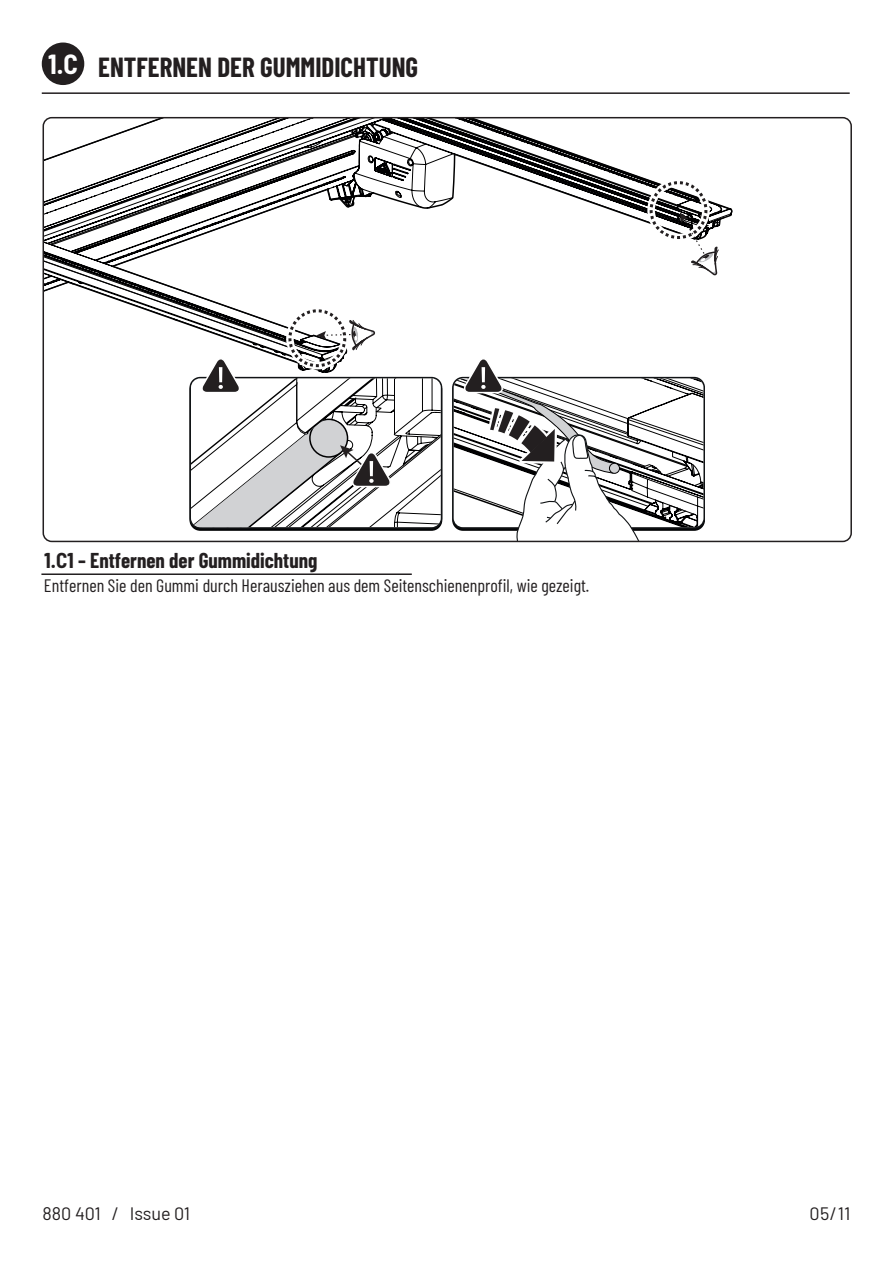
<style>
.page{position:relative;width:893px;height:1263px;background:#fff}
.page>*{position:absolute;margin:0;border:0;box-sizing:border-box;transform-origin:0 0}
.t1{font:700 27px "Barlow Condensed";color:#231f20}
.t2{font:700 semi-condensed 27px "Barlow";color:#fff}
.t3{font:700 21px "Barlow Condensed";color:#231f20}
.t4{font:18px "Barlow Condensed";color:#231f20}
.t5{font:18px "Barlow";color:#231f20}
.s1{font-family:"Barlow";font-stretch:semi-condensed}
</style>
<div class="page">
<hr style="left:42px;top:92px;width:808px;height:2px;background:#231f20">
<svg style="left:43px;top:118px;width:690px;height:423px"></svg>
<div style="left:43px;top:117px;width:809px;height:425px;border:2px solid #231f20;border-radius:9px"></div>
<div style="left:42px;top:43px;width:42px;height:42px;background:#231f20;border-radius:50%"></div>
<hr style="left:41px;top:573px;width:371px;height:2px;background:#231f20">
<p class="t2" style="left:48px;top:45px;width:31px">1.C</p>
<p class="t1" style="left:98px;top:48px;width:321px">ENTFERNEN DER GUMMIDICHTUNG</p>
<p class="t3" style="left:44px;top:545px;width:275px"><span class="s1">1.C1 -</span> Entfernen der Gummidichtung</p>
<p class="t4" style="left:44px;top:573px;width:547px">Entfernen Sie den Gummi durch Herausziehen aus dem Seitenschienenprofil, wie gezeigt.</p>
<p class="t5" style="left:43px;top:1201px;width:149px">880 401 / Issue 01</p>
<p class="t5" style="left:809px;top:1201px;width:43px">05/11</p>
</div>
